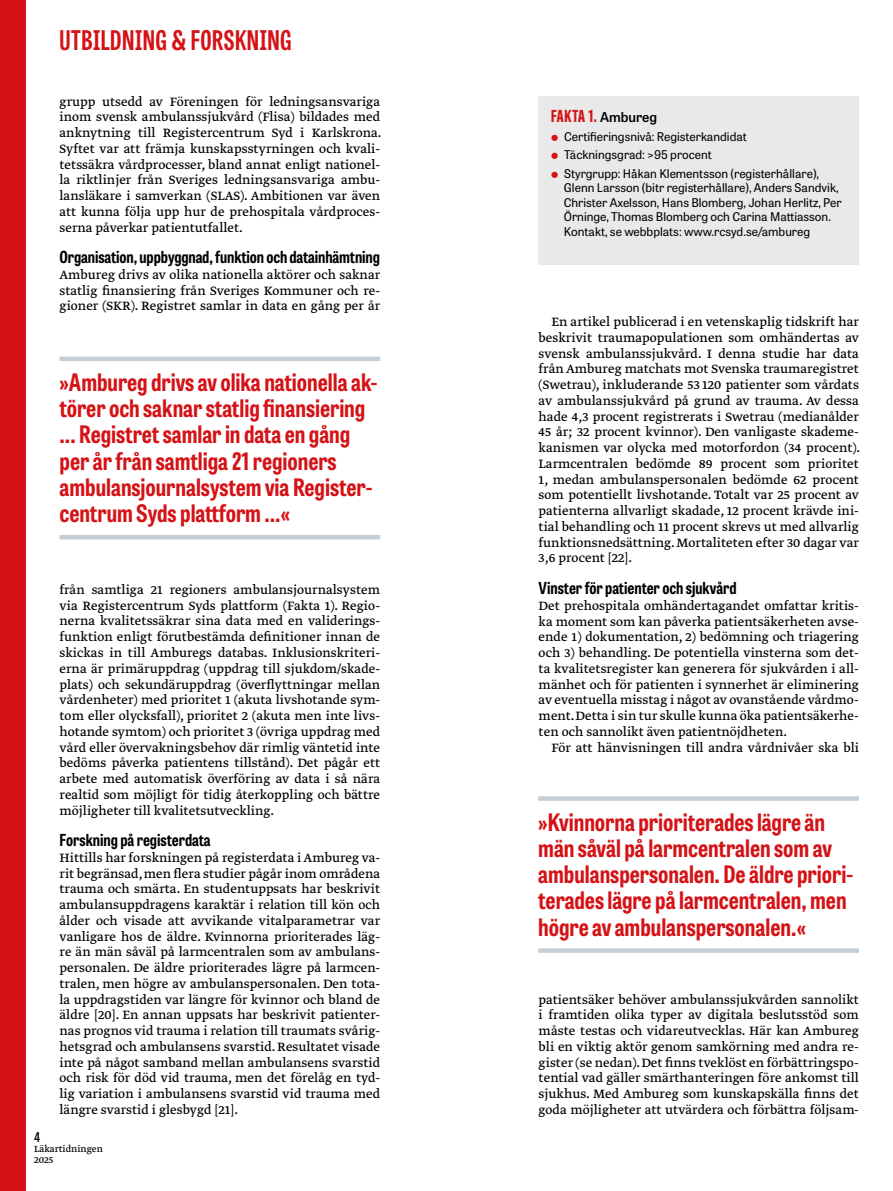
<style>
.page{position:relative;width:893px;height:1191px;background:#fff}
.page>*{position:absolute;margin:0;border:0;box-sizing:border-box;transform-origin:0 0}
.t1{font:700 27px "Tablet Gothic Compressed";letter-spacing:.02em;color:#d51317}
.t2{font:700 24px/26.2px "Tablet Gothic Condensed";color:#d51317}
.t3{font:700 16.5px "Tablet Gothic Condensed";letter-spacing:-.005em;color:#000}
.t4{font:800 16.5px "Tablet Gothic Compressed";letter-spacing:.025em;color:#d51317}
.t5{font:14.25px/15.8px "Greta Text Pro Regular Min";color:#000;text-align:justify}
.t6{font:600 13.5px "Tablet Gothic Condensed";color:#000}
.t7{font:12px/14.4px "Tablet Gothic";color:#000}
.t8{font:10.5px/10.5px "Greta Text Pro";color:#000}
.s1{font-family:"Tablet Gothic";font-weight:600;font-size:13.5px;color:#000}
</style>
<div class="page">
<div style="left:0;top:0;width:26px;height:1191px;background:#d51317"></div>
<div style="left:538px;top:97px;width:321px;height:168px;background:#e9e9e9"></div>
<svg style="left:538px;top:796px;width:321px;height:4px"></svg>
<div style="left:538px;top:948px;width:321px;height:5px;background:#c4ced4"></div>
<hr style="left:60px;top:357px;width:320px;height:4px;background:#c4ced4">
<hr style="left:60px;top:535px;width:320px;height:4px;background:#c4ced4">
<h1 class="t1" style="left:60px;top:22px;width:234px">UTBILDNING &amp; FORSKNING</h1>
<p class="t5" style="left:60px;top:94px;width:324px">grupp utsedd av Föreningen för ledningsansvariga inom svensk ambulanssjukvård (Flisa) bildades med anknytning till Registercentrum Syd i Karlskrona.<br>Syftet var att främja kunskapsstyrningen och kvali&shy;tetssäkra vårdprocesser, bland annat enligt nationel&shy;la riktlinjer från Sveriges ledningsansvariga ambu&shy;lansläkare i samverkan (SLAS). Ambitionen var även att kunna följa upp hur de prehospitala vårdproces&shy;serna påverkar patientutfallet.</p>
<p class="t3" style="left:60px;top:246px;width:322px">Organisation, uppbyggnad, funktion och datainhämtning</p>
<p class="t5" style="left:60px;top:267px;width:322px">Ambureg drivs av olika nationella aktörer och saknar statlig finansiering från Sveriges Kommuner och re&shy;gioner (SKR). Registret samlar in data en gång per år</p>
<h2 class="t2" style="left:60px;top:368px;width:319px">»Ambureg drivs av olika nationella ak&shy;törer och saknar statlig finansiering ... Registret samlar in data en gång per år från samtliga 21 regioners ambulansjournalsystem via Register&shy;centrum Syds plattform ...«</h2>
<p class="t5" style="left:60px;top:582px;width:322px">från samtliga 21 regioners ambulansjournalsystem via Registercentrum Syds plattform (Fakta 1). Regio&shy;nerna kvalitetssäkrar sina data med en validerings&shy;funktion enligt förutbestämda definitioner innan de skickas in till Amburegs databas. Inklusionskriteri&shy;erna är primäruppdrag (uppdrag till sjukdom/skade&shy;plats) och sekundäruppdrag (överflyttningar mellan vårdenheter) med prioritet 1 (akuta livshotande sym&shy;tom eller olycksfall), prioritet 2 (akuta men inte livs&shy;hotande symtom) och prioritet 3 (övriga uppdrag med vård eller övervakningsbehov där rimlig väntetid inte bedöms påverka patientens tillstånd). Det pågår ett arbete med automatisk överföring av data i så nära realtid som möjligt för tidig återkoppling och bättre möjligheter till kvalitetsutveckling.</p>
<p class="t3" style="left:60px;top:828px;width:153px">Forskning på registerdata</p>
<p class="t5" style="left:60px;top:850px;width:322px">Hittills har forskningen på registerdata i Ambureg va&shy;rit begränsad, men flera studier pågår inom områdena trauma och smärta. En studentuppsats har beskrivit ambulansuppdragens karaktär i relation till kön och ålder och visade att avvikande vitalparametrar var vanligare hos de äldre. Kvinnorna prioriterades läg&shy;re än män såväl på larmcentralen som av ambulans&shy;personalen. De äldre prioriterades lägre på larmcen&shy;tralen, men högre av ambulanspersonalen. Den tota&shy;la uppdragstiden var längre för kvinnor och bland de äldre [20]. En annan uppsats har beskrivit patienter&shy;nas prognos vid trauma i relation till traumats svårig&shy;hetsgrad och ambulansens svarstid. Resultatet visade inte på något samband mellan ambulansens svarstid och risk för död vid trauma, men det förelåg en tyd&shy;lig variation i ambulansens svarstid vid trauma med längre svarstid i glesbygd [21].</p>
<p class="t6" style="left:34px;top:1127px;width:8px">4</p>
<p class="t8" style="left:34px;top:1144px;width:70px">Läkartidningen<br>2025</p>
<p class="t4" style="left:551px;top:104px;width:108px">FAKTA 1. <span class="s1">Ambureg</span></p>
<p class="t7" style="left:564px;top:126px;width:256px;line-height:18.6px">Certifieringsnivå: Registerkandidat<br>Täckningsgrad: &gt;95 procent<br>Styrgrupp: Håkan Klementsson (registerhållare),</p>
<p class="t7" style="left:564px;top:180px;width:279px">Glenn Larsson (bitr registerhållare), Anders Sandvik, Christer Axelsson, Hans Blomberg, Johan Herlitz, Per Örninge, Thomas Blomberg och Carina Mattiasson.<br>Kontakt, se webbplats: www.rcsyd.se/ambureg</p>
<p class="t5" style="left:539px;top:314px;width:323px;text-indent:13px">En artikel publicerad i en vetenskaplig tidskrift har beskrivit traumapopulationen som omhändertas av svensk ambulanssjukvård. I denna studie har data från Ambureg matchats mot Svenska traumaregistret (Swetrau), inkluderande 53 120 patienter som vårdats av ambulanssjukvård på grund av trauma. Av dessa hade 4,3 procent registrerats i Swetrau (medianålder 45 år; 32 procent kvinnor). Den vanligaste skademe&shy;kanismen var olycka med motorfordon (34 procent).<br>Larmcentralen bedömde 89 procent som prioritet 1, medan ambulanspersonalen bedömde 62 procent som potentiellt livshotande. Totalt var 25 procent av patienterna allvarligt skadade, 12 procent krävde ini&shy;tial behandling och 11 procent skrevs ut med allvarlig funktionsnedsättning. Mortaliteten efter 30 dagar var 3,6 procent [22].</p>
<p class="t3" style="left:539px;top:576px;width:200px">Vinster för patienter och sjukvård</p>
<p class="t5" style="left:539px;top:598px;width:322px">Det prehospitala omhändertagandet omfattar kritis&shy;ka moment som kan påverka patientsäkerheten avse&shy;ende 1) dokumentation, 2) bedömning och triagering och 3) behandling. De potentiella vinsterna som det&shy;ta kvalitetsregister kan generera för sjukvården i all&shy;mänhet och för patienten i synnerhet är eliminering av eventuella misstag i något av ovanstående vårdmo&shy;ment. Detta i sin tur skulle kunna öka patientsäkerhe&shy;ten och sannolikt även patientnöjdheten.</p>
<p class="t5" style="left:551px;top:740px;width:309px">För att hänvisningen till andra vårdnivåer ska bli</p>
<h2 class="t2" style="left:538px;top:808px;width:316px">»Kvinnorna prioriterades lägre än män såväl på larmcentralen som av ambulanspersonalen. De äldre priori&shy;terades lägre på larmcentralen, men högre av ambulanspersonalen.«</h2>
<p class="t5" style="left:539px;top:992px;width:322px">patientsäker behöver ambulanssjukvården sannolikt i framtiden olika typer av digitala beslutsstöd som måste testas och vidareutvecklas. Här kan Ambureg bli en viktig aktör genom samkörning med andra re&shy;gister (se nedan). Det finns tveklöst en förbättringspo&shy;tential vad gäller smärthanteringen före ankomst till sjukhus. Med Ambureg som kunskapskälla finns det goda möjligheter att utvärdera och förbättra följsam-</p>
</div>
